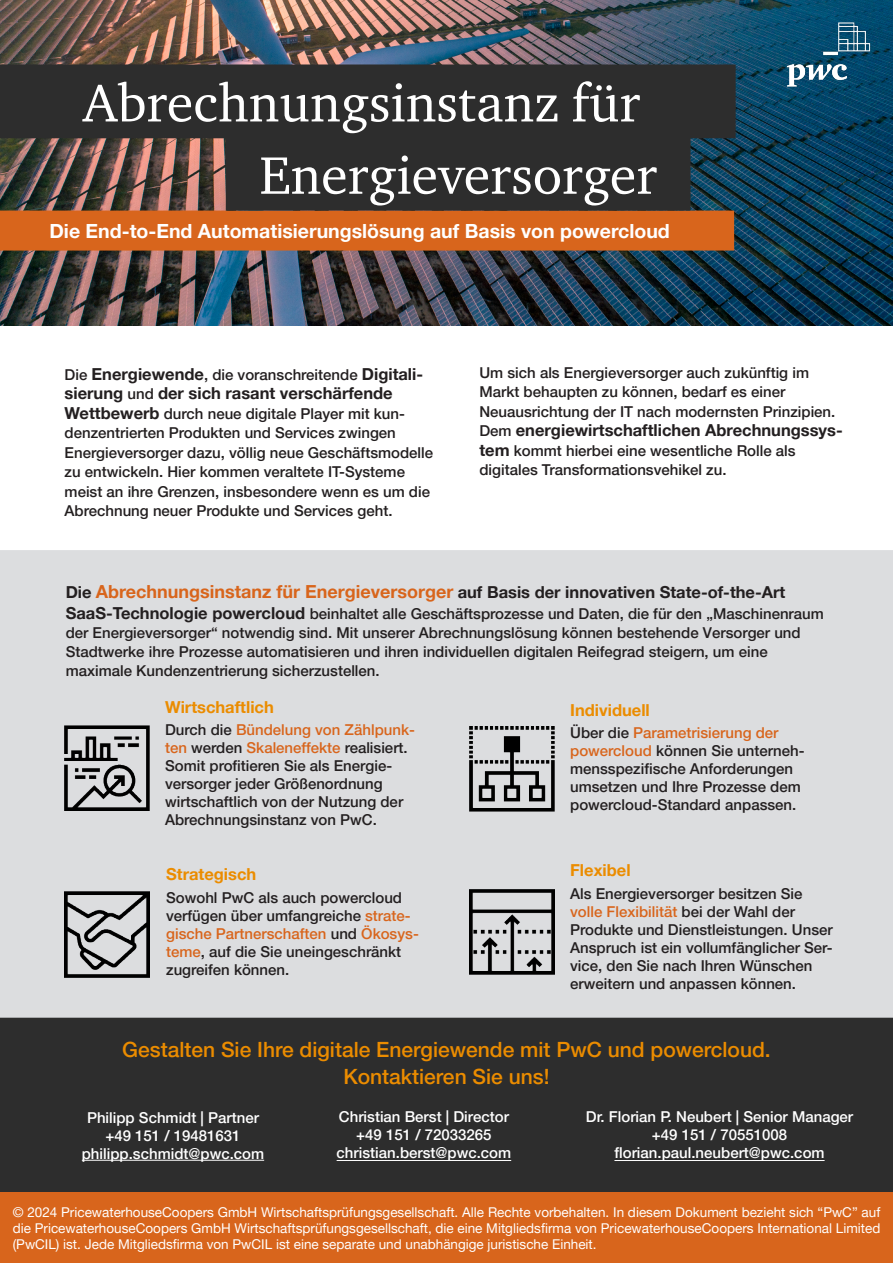
<style>
.page{position:relative;width:893px;height:1263px;background:#fff}
.page>*{position:absolute;margin:0;border:0;box-sizing:border-box;transform-origin:0 0}
.t1{font:54px "ITC Charter Com";color:#fff}
.t2{font:500 21px/27px "Helvetica Neue LT Pro";color:#eb8c00;text-align:center}
.t3{font:700 19.5px "Helvetica Neue LT Pro";color:#fff}
.t4{font:700 16.5px "Helvetica Neue LT Pro";color:#231f20}
.t5{font:700 16.5px "Helvetica Neue LT Pro";color:#eb8c00}
.t6{font:500 15px/18px "Helvetica Neue LT Pro";color:#231f20}
.t7{font:500 15px/18px "Helvetica Neue LT Pro";color:#fff;text-align:center}
.t8{font:500 15px "Helvetica Neue LT Pro";color:#d8651c}
.t9{font:13.5px/16.2px "Helvetica Neue LT Pro";color:#fff;text-align:justify}
.s1{font-weight:700;font-size:16.5px}
.s2{font-weight:500;font-size:15px}
.s3{font-size:18px;color:#d8651c}
.s4{color:#d8651c}
.s5{color:#231f20}
</style>
<div class="page">
<div style="left:0;top:1017px;width:893px;height:176px;background:#2d2d2d"></div>
<div style="left:0;top:550px;width:893px;height:467px;background:#dcdddf"></div>
<img style="left:0;top:0;width:893px;height:326px">
<img style="left:65px;top:725px;width:85px;height:85px">
<img style="left:470px;top:726px;width:85px;height:85px">
<img style="left:470px;top:889px;width:85px;height:85px">
<div style="left:0;top:1193px;width:893px;height:70px;background:#d8651c"></div>
<hr style="left:82px;top:1160px;width:182px;height:1px;background:#fff">
<div style="left:0;top:211px;width:734px;height:40px;background:#d8651c"></div>
<div style="left:0;top:64px;width:736px;height:74px;background:#2d2d2d"></div>
<div style="left:227px;top:138px;width:463px;height:72px;background:#2d2d2d"></div>
<div style="left:226px;top:137px;width:464px;height:74px;border:2px solid #2d2d2d"></div>
<img style="left:763px;top:1px;width:129px;height:109px">
<img style="left:65px;top:892px;width:85px;height:85px">
<hr style="left:337px;top:1160px;width:174px;height:1px;background:#fff">
<hr style="left:614px;top:1160px;width:211px;height:1px;background:#fff">
<p class="t1" style="left:83px;top:70px;width:559px">Abrechnungsinstanz für</p>
<p class="t1" style="left:259px;top:142px;width:399px">Energieversorger</p>
<p class="t3" style="left:50px;top:219px;width:622px">Die End-to-End Automatisierungslösung auf Basis von powercloud</p>
<p class="t6" style="left:65px;top:365px;width:360px">Die <span class="s1">Energiewende</span>, die voranschreitende <span class="s1">Digitali-</span></p>
<p class="t4" style="left:65px;top:383px;width:330px">sierung <span class="s2">und</span> der sich rasant verschärfende</p>
<p class="t6" style="left:65px;top:403px;width:370px;line-height:19.5px"><span class="s1">Wettbewerb</span> durch neue digitale Player mit kun&shy;denzentrierten Produkten und Services zwingen Energieversorger dazu, völlig neue Geschäftsmodelle zu entwickeln. Hier kommen veraltete IT-Systeme meist an ihre Grenzen, insbesondere wenn es um die Abrechnung neuer Produkte und Services geht.</p>
<p class="t6" style="left:479px;top:363px;width:331px;line-height:19.5px">Um sich als Energieversorger auch zukünftig im<br>Markt behaupten zu können, bedarf es einer</p>
<p class="t6" style="left:479px;top:402px;width:357px">Neuausrichtung der IT nach modernsten Prinzipien.</p>
<p class="t4" style="left:479px;top:420px;width:365px"><span class="s2">Dem</span> energiewirtschaftlichen Abrechnungssys-</p>
<p class="t6" style="left:479px;top:441px;width:318px"><span class="s1">tem</span> kommt hierbei eine wesentliche Rolle als</p>
<p class="t6" style="left:479px;top:461px;width:249px">digitales Transformationsvehikel zu.</p>
<p class="t4" style="left:66px;top:581px;width:721px">Die <span class="s3">Abrechnungsinstanz für Energieversorger</span> auf Basis der innovativen State-of-the-Art</p>
<p class="t6" style="left:66px;top:604px;width:760px;line-height:18.9px"><span class="s1">SaaS-Technologie powercloud</span> beinhaltet alle Geschäftsprozesse und Daten, die für den „Maschinenraum der Energieversorger“ notwendig sind. Mit unserer Abrechnungslösung können bestehende Versorger und Stadtwerke ihre Prozesse automatisieren und ihren individuellen digitalen Reifegrad steigern, um eine maximale Kundenzentrierung sicherzustellen.</p>
<p class="t5" style="left:165px;top:697px;width:110px">Wirtschaftlich</p>
<p class="t6" style="left:165px;top:721px;width:251px">Durch die <span class="s4">Bündelung von Zählpunk&shy;ten</span> werden <span class="s4">Skaleneffekte</span> realisiert.<br>Somit profitieren Sie als Energie-</p>
<p class="t6" style="left:165px;top:775px;width:240px">versorger jeder Größenordnung wirtschaftlich von der Nutzung der<br>Abrechnungsinstanz von PwC.</p>
<p class="t5" style="left:166px;top:864px;width:92px">Strategisch</p>
<p class="t6" style="left:166px;top:888px;width:254px">Sowohl PwC als auch powercloud verfügen über umfangreiche <span class="s4">strate&shy;gische Partnerschaften</span> und <span class="s4">Ökosys&shy;teme</span>, auf die Sie uneingeschränkt zugreifen können.</p>
<p class="t5" style="left:570px;top:699px;width:81px">Individuell</p>
<p class="t8" style="left:570px;top:724px;width:210px"><span class="s5">Über die</span> Parametrisierung der</p>
<p class="t6" style="left:570px;top:741px;width:236px"><span class="s4">powercloud</span> können Sie unterneh-</p>
<p class="t6" style="left:570px;top:759px;width:224px">mensspezifische Anforderungen</p>
<p class="t6" style="left:570px;top:777px;width:232px">umsetzen und Ihre Prozesse dem powercloud-Standard anpassen.</p>
<p class="t5" style="left:570px;top:860px;width:62px">Flexibel</p>
<p class="t6" style="left:570px;top:884px;width:264px">Als Energieversorger besitzen Sie <span class="s4">volle Flexibilität</span> bei der Wahl der Produkte und Dienstleistungen. Unser Anspruch ist ein vollumfänglicher Ser&shy;vice, den Sie nach Ihren Wünschen erweitern und anpassen können.</p>
<p class="t2" style="left:122px;top:1036px;width:650px">Gestalten Sie Ihre digitale Energiewende mit PwC und powercloud.<br>Kontaktieren Sie uns!</p>
<p class="t7" style="left:87px;top:1108px;width:173px">Philipp Schmidt | Partner</p>
<p class="t7" style="left:105px;top:1126px;width:137px">+49 151 / 19481631</p>
<p class="t7" style="left:82px;top:1144px;width:184px">philipp.schmidt@pwc.com</p>
<p class="t7" style="left:337px;top:1107px;width:176px">Christian Berst | Director +49 151 / 72033265 christian.berst@pwc.com</p>
<p class="t7" style="left:586px;top:1107px;width:269px">Dr. Florian P. Neubert | Senior Manager +49 151 / 70551008 florian.paul.neubert@pwc.com</p>
<p class="t9" style="left:13px;top:1203px;width:869px">© 2024 PricewaterhouseCoopers GmbH Wirtschaftsprüfungsgesellschaft. Alle Rechte vorbehalten. In diesem Dokument bezieht sich “PwC” auf die PricewaterhouseCoopers GmbH Wirtschaftsprüfungsgesellschaft, die eine Mitgliedsfirma von PricewaterhouseCoopers International Limited (PwCIL) ist. Jede Mitgliedsfirma von PwCIL ist eine separate und unabhängige juristische Einheit.</p>
</div>
